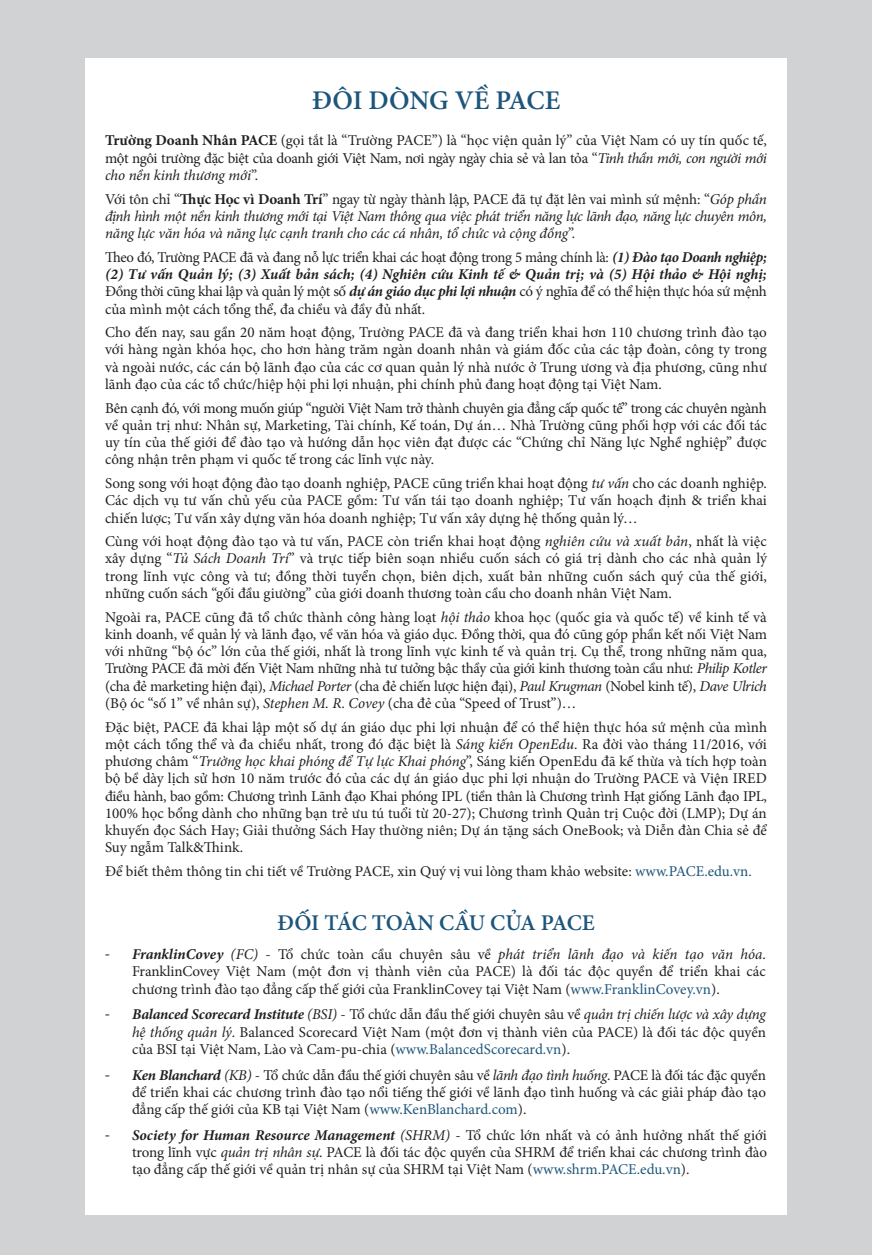
<style>
.page{position:relative;width:872px;height:1255px;background:#fff}
.page>*{position:absolute;margin:0;border:0;box-sizing:border-box;transform-origin:0 0}
.t1{font:600 27px "Minion Pro";letter-spacing:-.01em;color:#1e567b}
.t2{font:600 22.5px "Minion Pro";letter-spacing:-.025em;color:#1e567b}
.t3{font:15px/17.2px "Minion Pro";color:#231f20;text-align:justify}
.t4{font:italic 15px/17.2px "Minion Pro";letter-spacing:-.01em;color:#231f20;text-align:justify}
.s1{font-weight:700}
.s2{font-style:italic}
.s3{font-style:normal}
.s4{font-weight:700;font-style:normal}
.s5{font-weight:700;font-style:italic}
.s6{color:#1e567b}
.s7{font-family:"Myriad Pro"}
</style>
<div class="page">
<div style="left:0;top:0;width:872px;height:1254px;background:#d1d2d4"></div>
<div style="left:85px;top:58px;width:702px;height:1156px;background:#fff"></div>
<p class="t1" style="left:312px;top:82px;width:250px">ĐÔI DÒNG VỀ PACE</p>
<p class="t3" style="left:105px;top:132px;width:663px"><span class="s1">Trường Doanh Nhân PACE</span> (gọi tắt là “Trường PACE”) là “học viện quản lý” của Việt Nam có uy tín quốc tế, một ngôi trường đặc biệt của doanh giới Việt Nam, nơi ngày ngày chia sẻ và lan tỏa “<span class="s2">Tinh thần mới, con người mới cho nền kinh thương mới</span>”.</p>
<p class="t4" style="left:105px;top:190px;width:663px"><span class="s3">Với tôn chỉ “</span><span class="s4">Thực Học vì Doanh Trí</span><span class="s3">” ngay từ ngày thành lập, PACE đã tự đặt lên vai mình sứ mệnh: “</span>Góp phần định hình một nền kinh thương mới tại Việt Nam thông qua việc phát triển năng lực lãnh đạo, năng lực chuyên môn, năng lực văn hóa và năng lực cạnh tranh cho các cá nhân, tổ chức và cộng đồng<span class="s3">”.</span></p>
<p class="t3" style="left:105px;top:248px;width:663px">Theo đó, Trường PACE đã và đang nỗ lực triển khai các hoạt động trong 5 mảng chính là: <span class="s5">(1) Đào tạo Doanh nghiệp; (2) Tư vấn Quản lý; (3) Xuất bản sách; (4) Nghiên cứu Kinh tế &amp; Quản trị; và (5) Hội thảo &amp; Hội nghị; </span>Đồng thời cũng khai lập và quản lý một số <span class="s5">dự án giáo dục phi lợi nhuận</span> có ý nghĩa để có thể hiện thực hóa sứ mệnh của mình một cách tổng thể, đa chiều và đầy đủ nhất.</p>
<p class="t3" style="left:105px;top:324px;width:663px">Cho đến nay, sau gần 20 năm hoạt động, Trường PACE đã và đang triển khai hơn 110 chương trình đào tạo với hàng ngàn khóa học, cho hơn hàng trăm ngàn doanh nhân và giám đốc của các tập đoàn, công ty trong và ngoài nước, các cán bộ lãnh đạo của các cơ quan quản lý nhà nước ở Trung ương và địa phương, cũng như lãnh đạo của các tổ chức/hiệp hội phi lợi nhuận, phi chính phủ đang hoạt động tại Việt Nam.</p>
<p class="t3" style="left:105px;top:399px;width:663px">Bên cạnh đó, với mong muốn giúp “người Việt Nam trở thành chuyên gia đẳng cấp quốc tế” trong các chuyên ngành về quản trị như: Nhân sự, Marketing, Tài chính, Kế toán, Dự án… Nhà Trường cũng phối hợp với các đối tác uy tín của thế giới để đào tạo và hướng dẫn học viên đạt được các “Chứng chỉ Năng lực Nghề nghiệp” được công nhận trên phạm vi quốc tế trong các lĩnh vực này.</p>
<p class="t3" style="left:105px;top:474px;width:663px">Song song với hoạt động đào tạo doanh nghiệp, PACE cũng triển khai hoạt động <span class="s2">tư vấn</span> cho các doanh nghiệp.<br>Các dịch vụ tư vấn chủ yếu của PACE gồm: Tư vấn tái tạo doanh nghiệp; Tư vấn hoạch định &amp; triển khai chiến lược; Tư vấn xây dựng văn hóa doanh nghiệp; Tư vấn xây dựng hệ thống quản lý…</p>
<p class="t3" style="left:105px;top:533px;width:663px">Cùng với hoạt động đào tạo và tư vấn, PACE còn triển khai hoạt động <span class="s2">nghiên cứu và xuất bản</span>, nhất là việc xây dựng “<span class="s2">Tủ Sách Doanh Trí</span>” và trực tiếp biên soạn nhiều cuốn sách có giá trị dành cho các nhà quản lý trong lĩnh vực công và tư; đồng thời tuyển chọn, biên dịch, xuất bản những cuốn sách quý của thế giới, những cuốn sách “gối đầu giường” của giới doanh thương toàn cầu cho doanh nhân Việt Nam.</p>
<p class="t3" style="left:105px;top:608px;width:663px">Ngoài ra, PACE cũng đã tổ chức thành công hàng loạt <span class="s2">hội thảo</span> khoa học (quốc gia và quốc tế) về kinh tế và kinh doanh, về quản lý và lãnh đạo, về văn hóa và giáo dục. Đồng thời, qua đó cũng góp phần kết nối Việt Nam với những “bộ óc” lớn của thế giới, nhất là trong lĩnh vực kinh tế và quản trị. Cụ thể, trong những năm qua, Trường PACE đã mời đến Việt Nam những nhà tư tưởng bậc thầy của giới kinh thương toàn cầu như: <span class="s2">Philip Kotler </span>(cha đẻ marketing hiện đại), <span class="s2">Michael Porter</span> (cha đẻ chiến lược hiện đại), <span class="s2">Paul Krugman</span> (Nobel kinh tế), <span class="s2">Dave Ulrich </span>(Bộ óc “số 1” về nhân sự), <span class="s2">Stephen M. R. Covey</span> (cha đẻ của “Speed of Trust”)…</p>
<p class="t3" style="left:105px;top:718px;width:663px">Đặc biệt, PACE đã khai lập một số dự án giáo dục phi lợi nhuận để có thể hiện thực hóa sứ mệnh của mình một cách tổng thể và đa chiều nhất, trong đó đặc biệt là <span class="s2">Sáng kiến OpenEdu</span>. Ra đời vào tháng 11/2016, với phương châm “<span class="s2">Trường học khai phóng để Tự lực Khai phóng</span>”, Sáng kiến OpenEdu đã kế thừa và tích hợp toàn bộ bề dày lịch sử hơn 10 năm trước đó của các dự án giáo dục phi lợi nhuận do Trường PACE và Viện IRED điều hành, bao gồm: Chương trình Lãnh đạo Khai phóng IPL (tiền thân là Chương trình Hạt giống Lãnh đạo IPL, 100% học bổng dành cho những bạn trẻ ưu tú tuổi từ 20-27); Chương trình Quản trị Cuộc đời (LMP); Dự án khuyến đọc Sách Hay; Giải thưởng Sách Hay thường niên; Dự án tặng sách OneBook; và Diễn đàn Chia sẻ để Suy ngẫm Talk&amp;Think.</p>
<p class="t3" style="left:105px;top:862px;width:648px">Để biết thêm thông tin chi tiết về Trường PACE, xin Quý vị vui lòng tham khảo website: <span class="s6">www.PACE.edu.vn.</span></p>
<p class="t2" style="left:277px;top:907px;width:319px">ĐỐI TÁC TOÀN CẦU CỦA PACE</p>
<p class="t3" style="left:132px;top:945px;width:635px;text-indent:-27px"><span class="s7">-</span> <span class="s5">FranklinCovey</span> <span class="s2">(FC)</span> - Tổ chức toàn cầu chuyên sâu về <span class="s2">phát triển lãnh đạo và kiến tạo văn hóa</span>.<br>FranklinCovey Việt Nam (một đơn vị thành viên của PACE) là đối tác độc quyền để triển khai các chương trình đào tạo đẳng cấp thế giới của FranklinCovey tại Việt Nam (<span class="s6">www.FranklinCovey.vn</span>).</p>
<p class="t3" style="left:132px;top:1005px;width:635px;text-indent:-27px"><span class="s7">-</span> <span class="s5">Balanced Scorecard Institute</span> <span class="s2">(BSI)</span> - Tổ chức dẫn đầu thế giới chuyên sâu về <span class="s2">quản trị chiến lược và xây dựng hệ thống quản lý</span>. Balanced Scorecard Việt Nam (một đơn vị thành viên của PACE) là đối tác độc quyền của BSI tại Việt Nam, Lào và Cam-pu-chia (<span class="s6">www.BalancedScorecard.vn</span>).</p>
<p class="t3" style="left:132px;top:1066px;width:635px;text-indent:-27px"><span class="s7">-</span> <span class="s5">Ken Blanchard</span> <span class="s2">(KB)</span> - Tổ chức dẫn đầu thế giới chuyên sâu về <span class="s2">lãnh đạo tình huống</span>. PACE là đối tác đặc quyền để triển khai các chương trình đào tạo nổi tiếng thế giới về lãnh đạo tình huống và các giải pháp đào tạo đẳng cấp thế giới của KB tại Việt Nam (<span class="s6">www.KenBlanchard.com</span>).</p>
<p class="t3" style="left:132px;top:1126px;width:636px;text-indent:-27px"><span class="s7">-</span> <span class="s5">Society for Human Resource Management</span> <span class="s2">(SHRM)</span> - Tổ chức lớn nhất và có ảnh hưởng nhất thế giới trong lĩnh vực <span class="s2">quản trị nhân sự</span>. PACE là đối tác độc quyền của SHRM để triển khai các chương trình đào tạo đẳng cấp thế giới về quản trị nhân sự của SHRM tại Việt Nam (<span class="s6">www.shrm.PACE.edu.vn</span>).</p>
</div>
